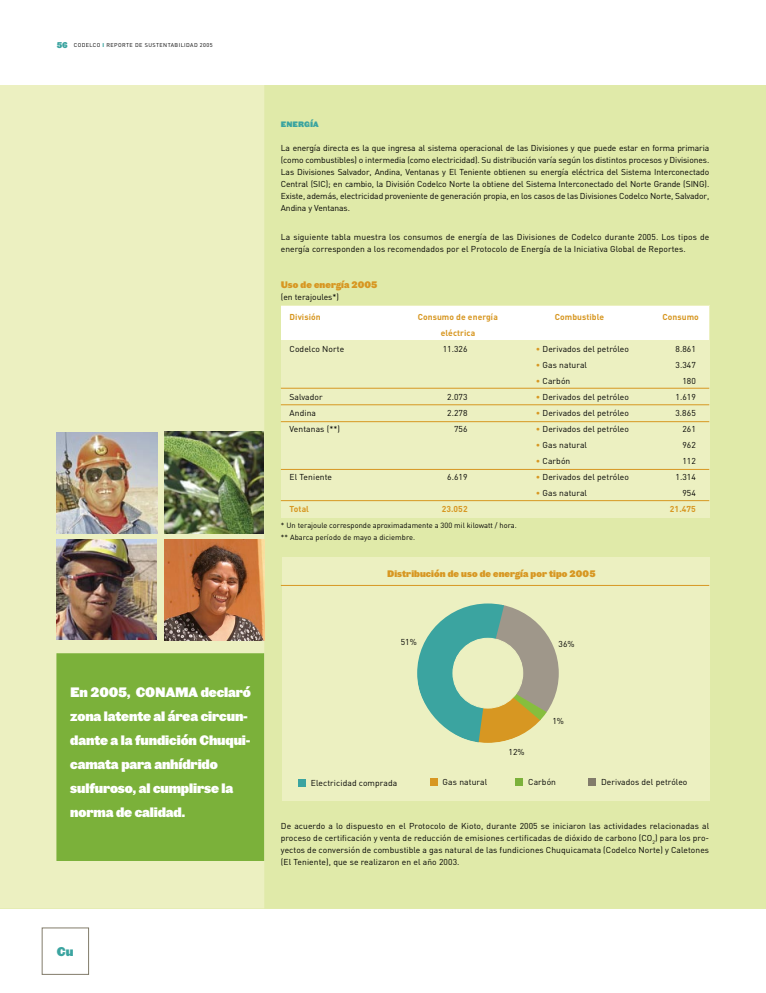
<style>
.page{position:relative;width:766px;height:993px;background:#fff}
.page>*{position:absolute;margin:0;border:0;box-sizing:border-box;transform-origin:0 0}
.t1{font:13px/24px "Leviathan HTF Black";letter-spacing:-.01em;color:#fff;scale:.9 1}
.t2{font:12px "Leviathan HTF Black";color:#3ba4a0;scale:.9 1}
.t3{font:9px "Leviathan HTF Black";letter-spacing:.01em;color:#d79722;scale:.9 1}
.t4{font:8.5px/12px "DIN";letter-spacing:.01em;color:#000;text-align:justify}
.t5{font:700 8.5px "DIN";letter-spacing:.01em;color:#d79722}
.t6{font:7.5px/12px "DIN";color:#000}
.t7{font:7.5px "Leviathan HTF Black";letter-spacing:.01em;color:#3ba4a0;scale:.9 1}
.t8{font:5.5px "DIN";letter-spacing:.075em;color:#000}
.s1{font-family:"Leviathan HTF Black";font-size:8px;color:#3ba4a0}
.s2{font-weight:900;color:#3ba4a0}
.s3{color:#d79722}
</style>
<div class="page">
<div style="left:42px;top:927px;width:47px;height:47px;border:1px solid #827c6b"></div>
<div style="left:0;top:85px;width:765px;height:823px;background:#e0eaa9"></div>
<div style="left:0;top:86px;width:264px;height:821px;background:#ecf0c1"></div>
<img style="left:164px;top:431px;width:99px;height:102px">
<img style="left:57px;top:539px;width:99px;height:100px">
<img style="left:57px;top:432px;width:100px;height:101px">
<img style="left:164px;top:539px;width:100px;height:101px">
<div style="left:57px;top:653px;width:206px;height:207px;background:#7bb13a"></div>
<div style="left:57px;top:653px;width:207px;height:207px;border:1px solid #7bb13a"></div>
<div style="left:281px;top:305px;width:428px;height:212px;background:#ecf0c1"></div>
<div style="left:281px;top:305px;width:427px;height:34px;background:#fff"></div>
<hr style="left:281px;top:388px;width:428px;height:1px;background:#d79722">
<hr style="left:281px;top:404px;width:428px;height:1px;background:#d79722">
<hr style="left:281px;top:421px;width:428px;height:1px;background:#d79722">
<hr style="left:281px;top:469px;width:428px;height:1px;background:#d79722">
<hr style="left:281px;top:500px;width:428px;height:1px;background:#d79722">
<div style="left:282px;top:557px;width:427px;height:243px;background:#ecf0c1"></div>
<svg style="left:417px;top:603px;width:141px;height:139px"></svg>
<div style="left:453px;top:638px;width:69px;height:69px;background:#ecf0c1;border-radius:50%"></div>
<div style="left:452px;top:638px;width:70px;height:70px;border:1px solid #ecf0c1;border-radius:50%"></div>
<div style="left:298px;top:778px;width:7px;height:8px;background:#3ba4a0"></div>
<div style="left:430px;top:777px;width:7px;height:8px;background:#d79722"></div>
<div style="left:515px;top:777px;width:8px;height:8px;background:#7bb13a"></div>
<div style="left:588px;top:777px;width:7px;height:8px;background:#827c6b"></div>
<hr style="left:281px;top:585px;width:428px;height:1px;background:#d79722">
<p class="t8" style="left:57px;top:42px;width:157px"><span class="s1">56</span> CODELCO <span class="s2">I</span> REPORTE DE SUSTENTABILIDAD 2005</p>
<h1 class="t1" style="left:70px;top:679px;width:202px">En 2005, CONAMA declaró zona latente al área circun&shy;dante a la fundición Chuqui&shy;camata para anhídrido sulfuroso, al cumplirse la norma de calidad.</h1>
<p class="t7" style="left:281px;top:119px;width:43px">ENERGÍA</p>
<p class="t4" style="left:281px;top:142px;width:430px">La energía directa es la que ingresa al sistema operacional de las Divisiones y que puede estar en forma primaria (como combustibles) o intermedia (como electricidad). Su distribución varía según los distintos procesos y Divisiones.<br>Las Divisiones Salvador, Andina, Ventanas y El Teniente obtienen su energía eléctrica del Sistema Interconectado Central (SIC); en cambio, la División Codelco Norte la obtiene del Sistema Interconectado del Norte Grande (SING).<br>Existe, además, electricidad proveniente de generación propia, en los casos de las Divisiones Codelco Norte, Salvador, Andina y Ventanas.</p>
<p class="t4" style="left:281px;top:231px;width:430px">La siguiente tabla muestra los consumos de energía de las Divisiones de Codelco durante 2005. Los tipos de energía corresponden a los recomendados por el Protocolo de Energía de la Iniciativa Global de Reportes.</p>
<p class="t3" style="left:281px;top:279px;width:109px">Uso de energía 2005</p>
<p class="t4" style="left:281px;top:291px;width:60px">(en terajoules*)</p>
<p class="t5" style="left:289px;top:311px;width:33px">División</p>
<p class="t5" style="left:417px;top:311px;width:82px">Consumo de energía</p>
<p class="t5" style="left:554px;top:311px;width:51px">Combustible</p>
<p class="t5" style="left:662px;top:311px;width:38px">Consumo</p>
<p class="t5" style="left:440px;top:327px;width:36px">eléctrica</p>
<p class="t4" style="left:289px;top:342px;width:56px">Codelco Norte</p>
<p class="t4" style="left:442px;top:342px;width:26px">11.326</p>
<p class="t4" style="left:535px;top:342px;width:95px"><span class="s3">•</span> Derivados del petróleo</p>
<p class="t4" style="left:675px;top:342px;width:22px">8.861</p>
<p class="t4" style="left:535px;top:358px;width:53px"><span class="s3">•</span> Gas natural</p>
<p class="t4" style="left:675px;top:358px;width:22px">3.347</p>
<p class="t4" style="left:535px;top:374px;width:36px"><span class="s3">•</span> Carbón</p>
<p class="t4" style="left:682px;top:374px;width:15px">180</p>
<p class="t4" style="left:289px;top:390px;width:35px">Salvador</p>
<p class="t4" style="left:447px;top:390px;width:22px">2.073</p>
<p class="t4" style="left:535px;top:390px;width:95px"><span class="s3">•</span> Derivados del petróleo</p>
<p class="t4" style="left:675px;top:390px;width:22px">1.619</p>
<p class="t4" style="left:289px;top:406px;width:28px">Andina</p>
<p class="t4" style="left:447px;top:406px;width:22px">2.278</p>
<p class="t4" style="left:535px;top:406px;width:95px"><span class="s3">•</span> Derivados del petróleo</p>
<p class="t4" style="left:675px;top:406px;width:22px">3.865</p>
<p class="t4" style="left:289px;top:422px;width:52px">Ventanas (**)</p>
<p class="t4" style="left:454px;top:422px;width:15px">756</p>
<p class="t4" style="left:535px;top:422px;width:95px"><span class="s3">•</span> Derivados del petróleo</p>
<p class="t4" style="left:682px;top:422px;width:15px">261</p>
<p class="t4" style="left:535px;top:438px;width:53px"><span class="s3">•</span> Gas natural</p>
<p class="t4" style="left:682px;top:438px;width:15px">962</p>
<p class="t4" style="left:535px;top:454px;width:36px"><span class="s3">•</span> Carbón</p>
<p class="t4" style="left:682px;top:454px;width:15px">112</p>
<p class="t4" style="left:289px;top:470px;width:44px">El Teniente</p>
<p class="t4" style="left:447px;top:470px;width:22px">6.619</p>
<p class="t4" style="left:535px;top:470px;width:95px"><span class="s3">•</span> Derivados del petróleo</p>
<p class="t4" style="left:675px;top:470px;width:22px">1.314</p>
<p class="t4" style="left:535px;top:486px;width:53px"><span class="s3">•</span> Gas natural</p>
<p class="t4" style="left:682px;top:486px;width:15px">954</p>
<p class="t5" style="left:289px;top:503px;width:21px">Total</p>
<p class="t5" style="left:441px;top:503px;width:27px">23.052</p>
<p class="t5" style="left:669px;top:503px;width:27px">21.475</p>
<p class="t6" style="left:281px;top:519px;width:237px">* Un terajoule corresponde aproximadamente a 300 mil kilowatt / hora. ** Abarca período de mayo a diciembre.</p>
<p class="t3" style="left:387px;top:567px;width:233px">Distribución de uso de energía por tipo 2005</p>
<p class="t4" style="left:400px;top:635px;width:18px">51%</p>
<p class="t4" style="left:508px;top:745px;width:18px">12%</p>
<p class="t4" style="left:558px;top:637px;width:18px">36%</p>
<p class="t4" style="left:552px;top:714px;width:13px">1%</p>
<p class="t4" style="left:311px;top:776px;width:88px">Electricidad comprada</p>
<p class="t4" style="left:442px;top:775px;width:46px">Gas natural</p>
<p class="t4" style="left:528px;top:775px;width:29px">Carbón</p>
<p class="t4" style="left:601px;top:775px;width:88px">Derivados del petróleo</p>
<p class="t4" style="left:281px;top:819px;width:430px">De acuerdo a lo dispuesto en el Protocolo de Kioto, durante 2005 se iniciaron las actividades relacionadas al proceso de certificación y venta de reducción de emisiones certificadas de dióxido de carbono (CO<sub>2</sub>) para los pro&shy;yectos de conversión de combustible a gas natural de las fundiciones Chuquicamata (Codelco Norte) y Caletones (El Teniente), que se realizaron en el año 2003.</p>
<h2 class="t2" style="left:57px;top:943px;width:20px">Cu</h2>
</div>
